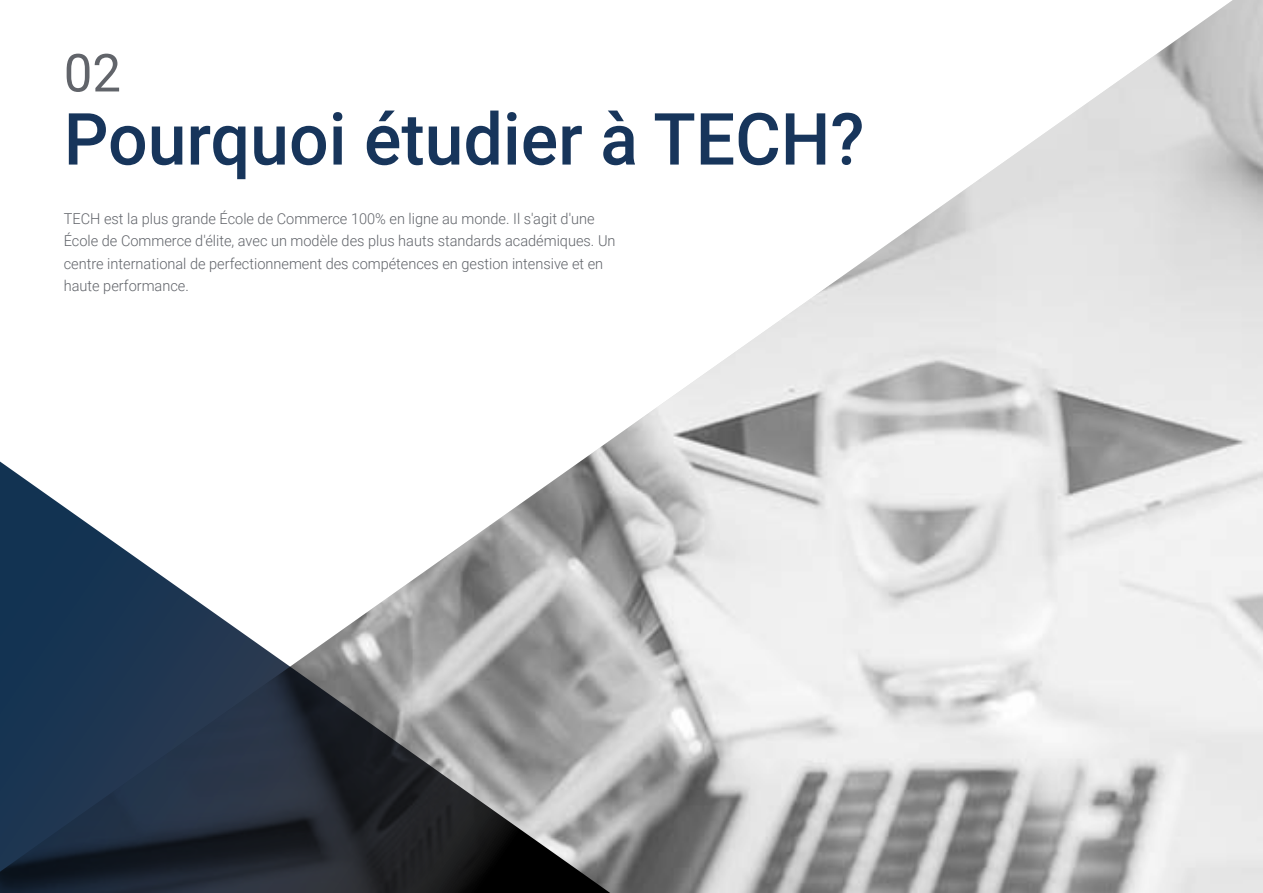
<style>
.page{position:relative;width:1263px;height:893px;background:#fff}
.page>*{position:absolute;margin:0;border:0;box-sizing:border-box;transform-origin:0 0}
.t1{font:500 72px "Roboto";color:#17355b}
.t2{font:52.5px "Roboto";color:#61646a}
.t3{font:300 15px/22.5px "Roboto";color:#61646a}
</style>
<div class="page">
<img style="left:602px;top:0;width:661px;height:893px">
<svg style="left:0;top:446px;width:640px;height:447px"></svg>
<h2 class="t2" style="left:64px;top:36px;width:59px">02</h2>
<h1 class="t1" style="left:64px;top:89px;width:802px">Pourquoi étudier à TECH?</h1>
<p class="t3" style="left:64px;top:207px;width:553px">TECH est la plus grande École de Commerce 100% en ligne au monde. Il s'agit d'une École de Commerce d'élite, avec un modèle des plus hauts standards académiques. Un centre international de perfectionnement des compétences en gestion intensive et en haute performance.</p>
</div>
